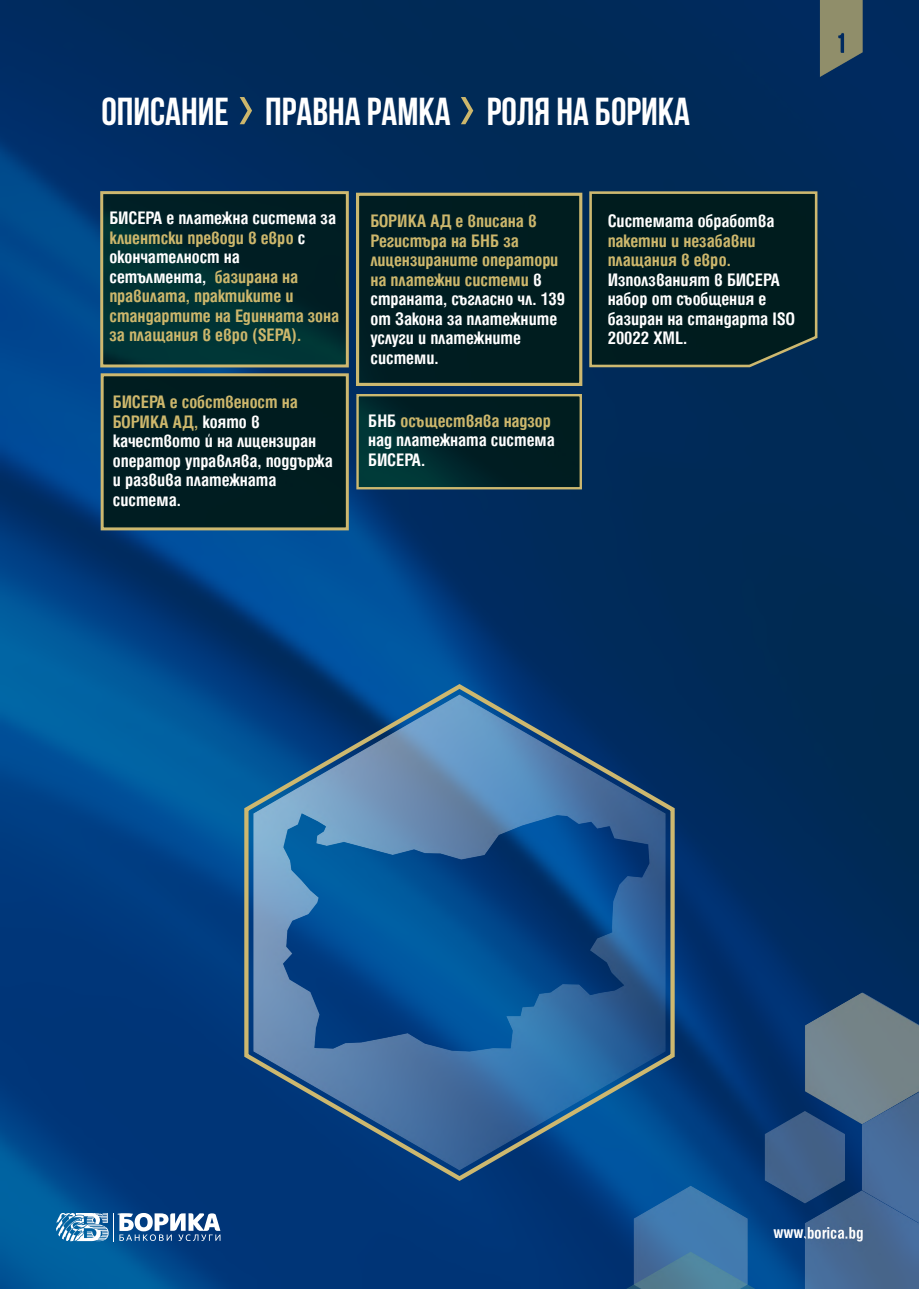
<style>
.page{position:relative;width:919px;height:1289px;background:#fff}
.page>*{position:absolute;margin:0;border:0;box-sizing:border-box;transform-origin:0 0}
.t1{font:700 39px "Bebas Neue";color:#fff}
.t2{font:700 condensed 19.5px/19.5px "Helen Pro";color:#cdb76c}
.t3{font:700 condensed 19.5px/19.5px "Helen Pro";color:#fff}
.t4{font:12.6px "Sofia Sans Condensed";color:#fff}
.s1{color:#fff}
.s2{color:#cdb76c}
</style>
<div class="page">
<img style="left:0;top:0;width:918px;height:1288px">
<svg style="left:56px;top:1212px;width:164px;height:29px"></svg>
<img style="left:819px;top:0;width:43px;height:78px">
<svg style="left:240px;top:680px;width:438px;height:504px;background:#15497b"></svg>
<img style="left:253px;top:694px;width:412px;height:476px">
<img style="left:633px;top:1185px;width:114px;height:66px">
<img style="left:804px;top:1190px;width:114px;height:98px">
<img style="left:861px;top:1124px;width:57px;height:99px">
<img style="left:764px;top:1110px;width:80px;height:93px">
<img style="left:625px;top:1251px;width:130px;height:37px">
<img style="left:804px;top:992px;width:114px;height:132px">
<img style="left:359px;top:397px;width:220px;height:89px">
<div style="left:356px;top:394px;width:226px;height:95px;border:2px solid #cdb86f"></div>
<svg style="left:461px;top:97px;width:12px;height:27px"></svg>
<svg style="left:240px;top:97px;width:12px;height:27px"></svg>
<svg style="left:99px;top:190px;width:251px;height:179px;background:#0b3232"></svg>
<div style="left:360px;top:197px;width:218px;height:185px;background:#001d20"></div>
<div style="left:356px;top:193px;width:226px;height:193px;border:3px solid #cdb86f"></div>
<svg style="left:588px;top:190px;width:230px;height:179px;background:#052125"></svg>
<div style="left:105px;top:377px;width:240px;height:149px;background:#001d20"></div>
<div style="left:101px;top:373px;width:248px;height:157px;border:3px solid #cdb86f"></div>
<h1 class="t1" style="left:101px;top:90px;width:590px">Описание правна рамка роля на БОРИКА</h1>
<p class="t2" style="left:109px;top:208px;width:231px"><span class="s1">БИСЕРА е платежна система за </span>клиентски преводи в евро <span class="s1">с окончателност на сетълмента,</span> базирана на правилата, практиките и стандартите на Единната зона за плащания в евро (SEPA).</p>
<p class="t2" style="left:370px;top:211px;width:196px">БОРИКА АД е вписана в<br>Регистъра на БНБ за лицензираните оператори на платежни системи <span class="s1">в страната, съгласно чл. 139 от Закона за платежните услуги и платежните системи.</span></p>
<p class="t3" style="left:607px;top:211px;width:168px">Системата обработва</p>
<p class="t2" style="left:607px;top:230px;width:149px">пакетни и незабавни плащания в евро.</p>
<p class="t3" style="left:607px;top:269px;width:189px">Използваният в БИСЕРА набор от съобщения е базиран на стандарта ISO<br>20022 XML.</p>
<p class="t3" style="left:113px;top:392px;width:221px"><span class="s2">БИСЕРА е собственост на<br>БОРИКА АД,</span> която в качеството и на лицензиран оператор управлява, поддържа и развива платежната система.</p>
<p class="t4" style="left:208px;top:431px;width:4px">‘</p>
<p class="t3" style="left:368px;top:410px;width:188px">БНБ <span class="s2">осъществява надзор </span>над платежната система<br>БИСЕРА.</p>
</div>
